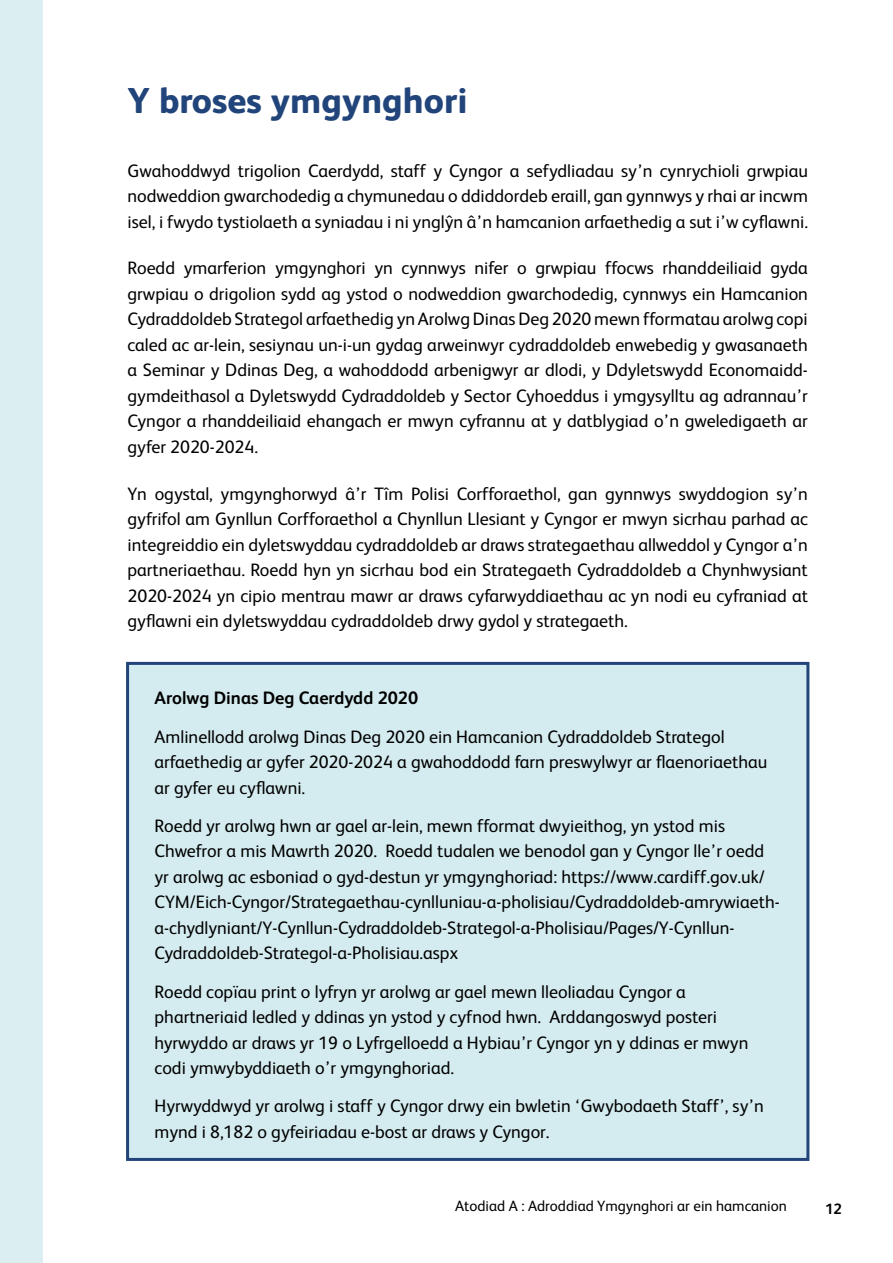
<style>
.page{position:relative;width:893px;height:1263px;background:#fff}
.page>*{position:absolute;margin:0;border:0;box-sizing:border-box;transform-origin:0 0}
.t1{font:800 36px "FS Albert";color:#21447a}
.t2{font:18px/25.5px "FS Albert";color:#000}
.t3{font:700 18px "FS Albert";color:#000}
.t4{font:15px "FS Albert";color:#000}
.t5{font:700 15px "FS Albert";color:#000}
</style>
<div class="page">
<div style="left:0;top:0;width:43px;height:1263px;background:#dbeef2"></div>
<div style="left:128px;top:663px;width:680px;height:496px;background:#d4ebef"></div>
<div style="left:126px;top:662px;width:683px;height:499px;border:3px solid #21447a"></div>
<h1 class="t1" style="left:128px;top:74px;width:341px">Y broses ymgynghori</h1>
<p class="t2" style="left:128px;top:157px;width:682px;text-align:justify">Gwahoddwyd trigolion Caerdydd, staff y Cyngor a sefydliadau sy’n cynrychioli grwpiau nodweddion gwarchodedig a chymunedau o ddiddordeb eraill, gan gynnwys y rhai ar incwm isel, i fwydo tystiolaeth a syniadau i ni ynglŷn â’n hamcanion arfaethedig a sut i’w cyflawni.</p>
<p class="t2" style="left:128px;top:254px;width:682px;text-align:justify">Roedd ymarferion ymgynghori yn cynnwys nifer o grwpiau ffocws rhanddeiliaid gyda grwpiau o drigolion sydd ag ystod o nodweddion gwarchodedig, cynnwys ein Hamcanion Cydraddoldeb Strategol arfaethedig yn Arolwg Dinas Deg 2020 mewn fformatau arolwg copi caled ac ar-lein, sesiynau un-i-un gydag arweinwyr cydraddoldeb enwebedig y gwasanaeth a Seminar y Ddinas Deg, a wahoddodd arbenigwyr ar dlodi, y Ddyletswydd Economaidd&shy;gymdeithasol a Dyletswydd Cydraddoldeb y Sector Cyhoeddus i ymgysylltu ag adrannau’r Cyngor a rhanddeiliaid ehangach er mwyn cyfrannu at y datblygiad o’n gweledigaeth ar gyfer 2020-2024.</p>
<p class="t2" style="left:128px;top:480px;width:682px;text-align:justify">Yn ogystal, ymgynghorwyd â’r Tîm Polisi Corfforaethol, gan gynnwys swyddogion sy’n gyfrifol am Gynllun Corfforaethol a Chynllun Llesiant y Cyngor er mwyn sicrhau parhad ac integreiddio ein dyletswyddau cydraddoldeb ar draws strategaethau allweddol y Cyngor a’n partneriaethau. Roedd hyn yn sicrhau bod ein Strategaeth Cydraddoldeb a Chynhwysiant 2020-2024 yn cipio mentrau mawr ar draws cyfarwyddiaethau ac yn nodi eu cyfraniad at gyflawni ein dyletswyddau cydraddoldeb drwy gydol y strategaeth.</p>
<p class="t3" style="left:155px;top:686px;width:265px">Arolwg Dinas Deg Caerdydd 2020</p>
<p class="t2" style="left:155px;top:723px;width:614px">Amlinellodd arolwg Dinas Deg 2020 ein Hamcanion Cydraddoldeb Strategol arfaethedig ar gyfer 2020-2024 a gwahoddodd farn preswylwyr ar flaenoriaethau ar gyfer eu cyflawni.</p>
<p class="t2" style="left:155px;top:812px;width:627px">Roedd yr arolwg hwn ar gael ar-lein, mewn fformat dwyieithog, yn ystod mis Chwefror a mis Mawrth 2020. Roedd tudalen we benodol gan y Cyngor lle’r oedd yr arolwg ac esboniad o gyd-destun yr ymgynghoriad: https://www.cardiff.gov.uk/ CYM/Eich-Cyngor/Strategaethau-cynlluniau-a-pholisiau/Cydraddoldeb-amrywiaeth&shy;a-chydlyniant/Y-Cynllun-Cydraddoldeb-Strategol-a-Pholisiau/Pages/Y-Cynllun-Cydraddoldeb-Strategol-a-Pholisiau.aspx</p>
<p class="t2" style="left:155px;top:978px;width:595px">Roedd copïau print o lyfryn yr arolwg ar gael mewn lleoliadau Cyngor a phartneriaid ledled y ddinas yn ystod y cyfnod hwn. Arddangoswyd posteri hyrwyddo ar draws yr 19 o Lyfrgelloedd a Hybiau’r Cyngor yn y ddinas er mwyn codi ymwybyddiaeth o’r ymgynghoriad.</p>
<p class="t2" style="left:155px;top:1092px;width:611px">Hyrwyddwyd yr arolwg i staff y Cyngor drwy ein bwletin ‘Gwybodaeth Staff’, sy’n mynd i 8,182 o gyfeiriadau e-bost ar draws y Cyngor.</p>
<p class="t4" style="left:455px;top:1196px;width:333px">Atodiad A : Adroddiad Ymgynghori ar ein hamcanion</p>
<p class="t5" style="left:825px;top:1198px;width:18px">12</p>
</div>
